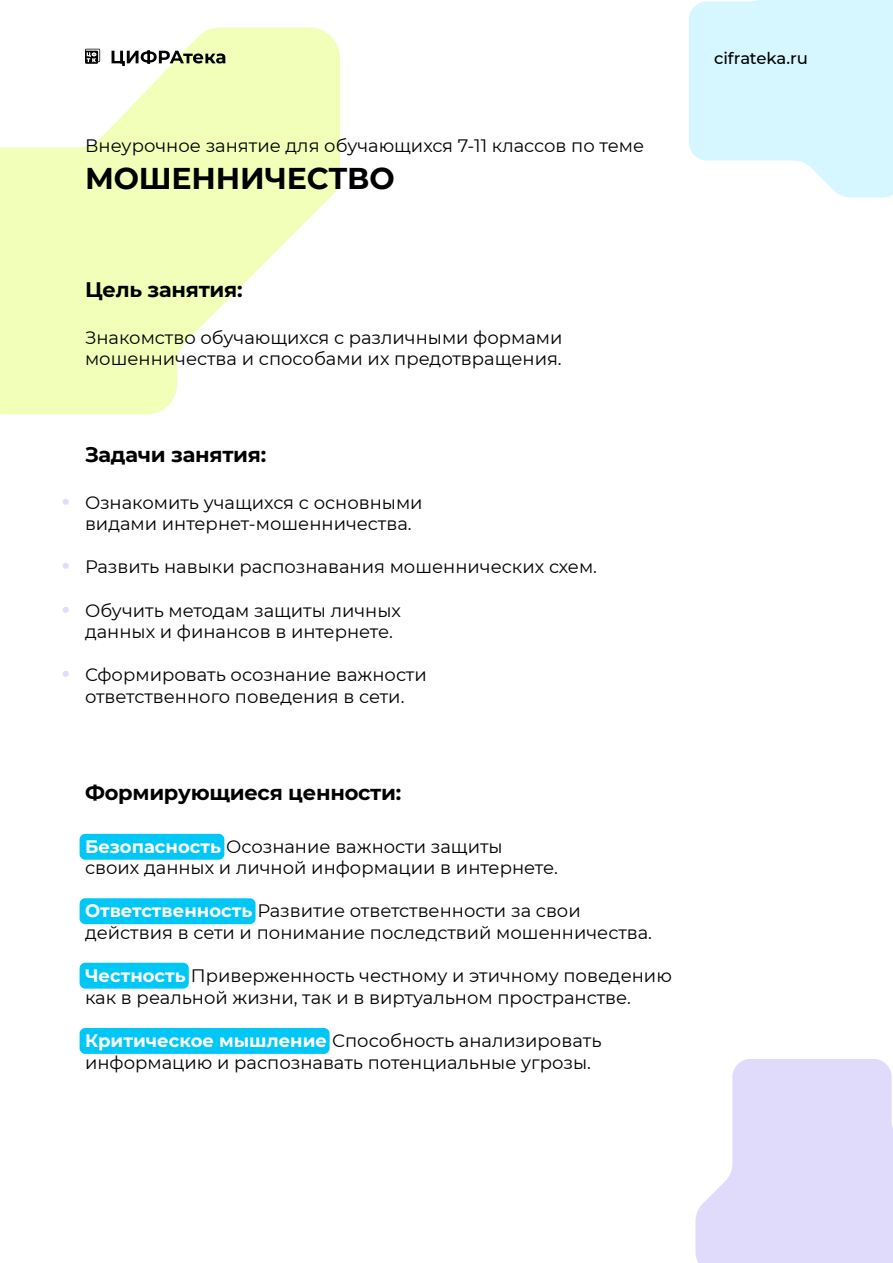
<style>
.page{position:relative;width:893px;height:1263px;background:#fff}
.page>*{position:absolute;margin:0;border:0;box-sizing:border-box;transform-origin:0 0}
.t1{font:700 30px "Montserrat";letter-spacing:-.005em;color:#000}
.t2{font:700 21px "Montserrat";letter-spacing:-.015em;color:#000}
.t3{font:18px/21.6px "Montserrat";color:#000}
.t4{font:900 18px "Montserrat";color:#e0dafb}
.t5{font:500 16.5px "Montserrat";letter-spacing:-.01em;color:#000}
.s1{font-weight:700;color:#fff}
</style>
<div class="page">
<svg style="left:689px;top:0;width:204px;height:197px;background:#dbf8ff"></svg>
<svg style="left:0;top:28px;width:340px;height:386px;fill:#f2ffb8"></svg>
<svg style="left:85px;top:49px;width:15px;height:15px"></svg>
<svg style="left:112px;top:50px;width:113px;height:16px"></svg>
<svg style="left:695px;top:1059px;width:198px;height:204px;background:#e4defb"></svg>
<div style="left:80px;top:834px;width:144px;height:26px;background:#00c7f6;border-radius:6px"></div>
<div style="left:80px;top:898px;width:176px;height:26px;background:#00c7f6;border-radius:6px"></div>
<div style="left:80px;top:963px;width:109px;height:25px;background:#00c7f6;border-radius:6px"></div>
<div style="left:80px;top:1028px;width:250px;height:26px;background:#00c7f6;border-radius:6px"></div>
<p class="t3" style="left:85px;top:134px;width:561px">Внеурочное занятие для обучающихся 7-11 классов по теме</p>
<h1 class="t1" style="left:85px;top:157px;width:311px">МОШЕННИЧЕСТВО</h1>
<p class="t2" style="left:85px;top:274px;width:159px">Цель занятия:</p>
<p class="t3" style="left:85px;top:326px;width:479px">Знакомство обучающихся с различными формами мошенничества и способами их предотвращения.</p>
<p class="t4" style="left:62px;top:487px;width:9px">•</p>
<p class="t4" style="left:62px;top:551px;width:9px">•</p>
<p class="t4" style="left:62px;top:595px;width:9px">•</p>
<p class="t4" style="left:62px;top:659px;width:9px">•</p>
<p class="t2" style="left:85px;top:439px;width:183px">Задачи занятия:</p>
<p class="t3" style="left:85px;top:491px;width:339px">Ознакомить учащихся с основными видами интернет-мошенничества.</p>
<p class="t3" style="left:85px;top:556px;width:514px">Развить навыки распознавания мошеннических схем.</p>
<p class="t3" style="left:85px;top:599px;width:317px">Обучить методам защиты личных данных и финансов в интернете.</p>
<p class="t3" style="left:85px;top:664px;width:343px">Сформировать осознание важности ответственного поведения в сети.</p>
<p class="t2" style="left:85px;top:777px;width:318px">Формирующиеся ценности:</p>
<p class="t3" style="left:85px;top:835px;width:474px"><span class="s1">Безопасность</span> Осознание важности защиты своих данных и личной информации в интернете.</p>
<p class="t3" style="left:85px;top:900px;width:569px"><span class="s1">Ответственность</span> Развитие ответственности за свои действия в сети и понимание последствий мошенничества.</p>
<p class="t3" style="left:85px;top:964px;width:588px"><span class="s1">Честность</span> Приверженность честному и этичному поведению как в реальной жизни, так и в виртуальном пространстве.</p>
<p class="t3" style="left:85px;top:1029px;width:518px"><span class="s1">Критическое мышление</span> Способность анализировать информацию и распознавать потенциальные угрозы.</p>
<p class="t5" style="left:714px;top:46px;width:95px">cifrateka.ru</p>
</div>
